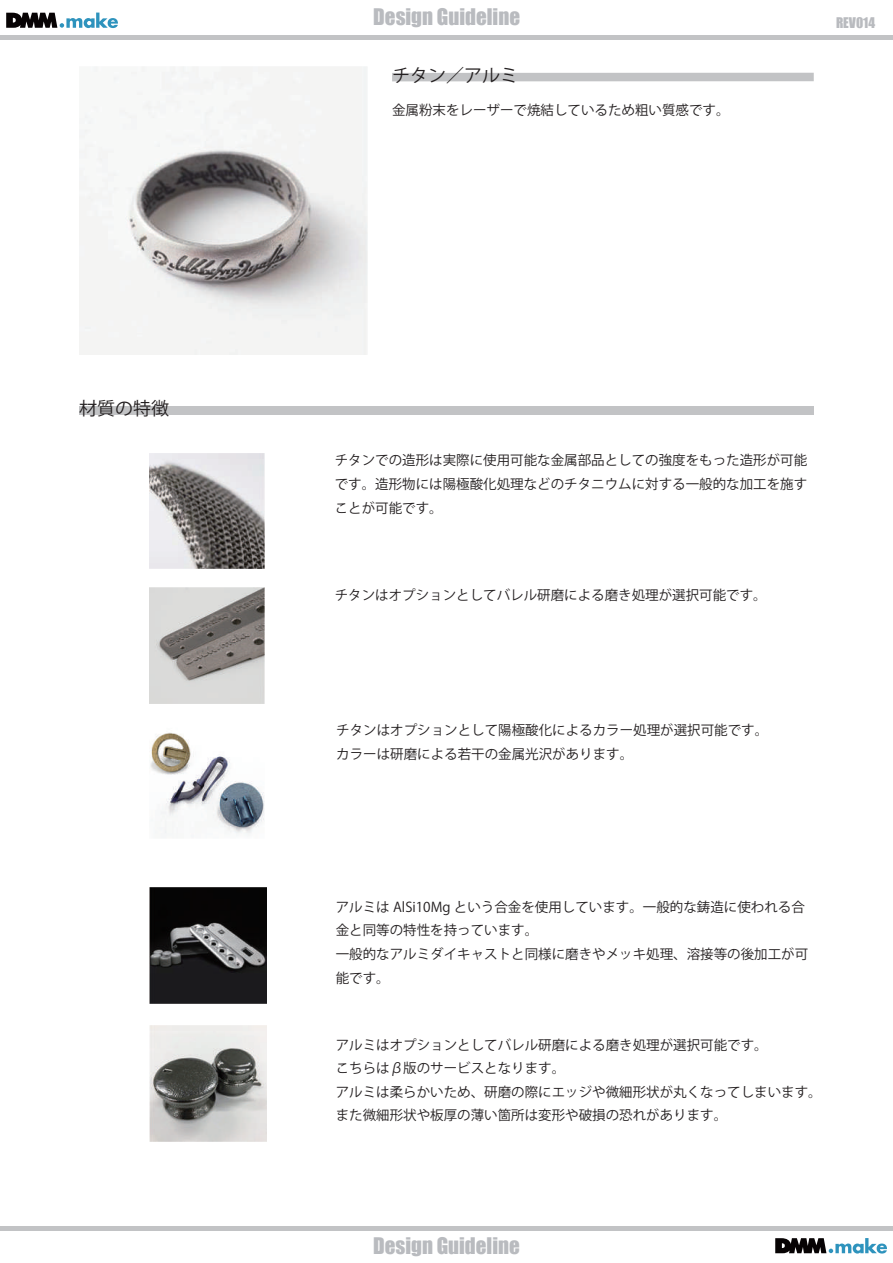
<style>
.page{position:relative;width:893px;height:1263px;background:#fff}
.page>*{position:absolute;margin:0;border:0;box-sizing:border-box;transform-origin:0 0}
.t1{font:21px "Impact";color:#b9bbbf}
.t2{font:18px "Koz Go Pr 6 N";color:#231f20}
.t3{font:13.5px/23.7px "Koz Go Pr 6 N";color:#231f20}
.t4{font:13.5px "Impact";color:#b9bbbf}
</style>
<div class="page">
<div style="left:392px;top:73px;width:422px;height:8px;background:#c2c3c5"></div>
<div style="left:79px;top:406px;width:735px;height:8px;background:#c2c3c5"></div>
<img style="left:79px;top:66px;width:289px;height:289px">
<img style="left:149px;top:453px;width:116px;height:116px">
<img style="left:149px;top:588px;width:116px;height:115px">
<img style="left:150px;top:732px;width:115px;height:102px">
<img style="left:149px;top:887px;width:117px;height:117px">
<img style="left:149px;top:1025px;width:117px;height:117px">
<svg style="left:6px;top:13px;width:112px;height:15px"></svg>
<div style="left:0;top:35px;width:893px;height:5px;background:#c2c3c5"></div>
<svg style="left:775px;top:1238px;width:112px;height:15px"></svg>
<div style="left:0;top:1226px;width:893px;height:5px;background:#c2c3c5"></div>
<h2 class="t2" style="left:79px;top:398px;width:91px">材質の特徴</h2>
<h1 class="t1" style="left:373px;top:1px;width:148px">Design Guideline</h1>
<p class="t4" style="left:836px;top:12px;width:41px">REV014</p>
<h2 class="t2" style="left:392px;top:65px;width:127px">チタン／アルミ</h2>
<p class="t3" style="left:392px;top:99px;width:352px">金属粉末をレーザーで焼結しているため粗い質感です。　</p>
<p class="t3" style="left:335px;top:449px;width:474px;text-align:justify">チタンでの造形は実際に使用可能な金属部品としての強度をもった造形が可能です。造形物には陽極酸化処理などのチタニウムに対する一般的な加工を施すことが可能です。</p>
<p class="t3" style="left:335px;top:583px;width:433px">チタンはオプションとしてバレル研磨による磨き処理が選択可能です。</p>
<p class="t3" style="left:336px;top:718px;width:433px">チタンはオプションとして陽極酸化によるカラー処理が選択可能です。カラーは研磨による若干の金属光沢があります。</p>
<p class="t3" style="left:336px;top:895px;width:474px">アルミは AlSi10Mg という合金を使用しています。一般的な鋳造に使われる合金と同等の特性を持っています。<br>一般的なアルミダイキャストと同様に磨きやメッキ処理、溶接等の後加工が可能です。</p>
<p class="t3" style="left:336px;top:1033px;width:487px">アルミはオプションとしてバレル研磨による磨き処理が選択可能です。<br>こちらはβ版のサービスとなります。<br>アルミは柔らかいため、研磨の際にエッジや微細形状が丸くなってしまいます。また微細形状や板厚の薄い箇所は変形や破損の恐れがあります。</p>
<h1 class="t1" style="left:373px;top:1229px;width:148px">Design Guideline</h1>
</div>
